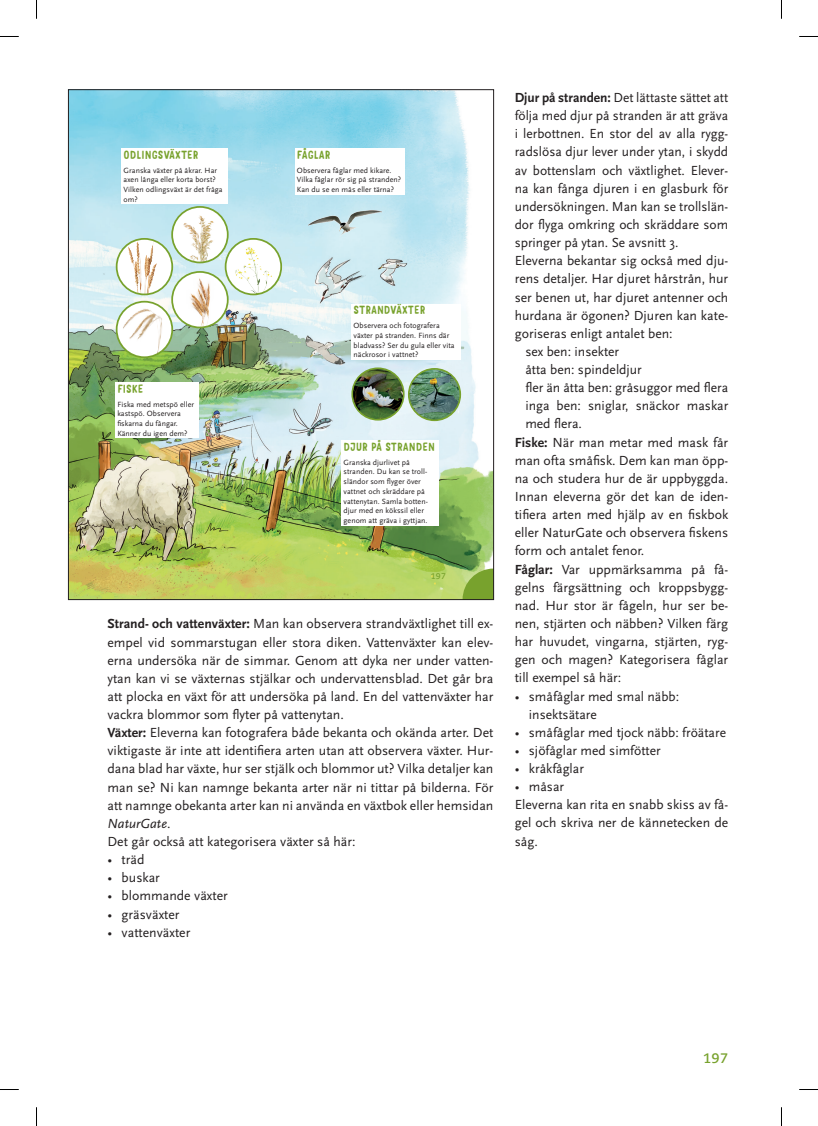
<style>
.page{position:relative;width:818px;height:1126px;background:#fff}
.page>*{position:absolute;margin:0;border:0;box-sizing:border-box;transform-origin:0 0}
.t1{font:13.75px/18.1px "Scala Sans Pro";color:#231f20}
.t2{font:700 13.75px "Caecilia LT Std";color:#78a22d}
.t3{font:11.25px "Mr Dodo Regular Rounded";letter-spacing:.005em;color:#78a22d}
.t4{font:700 8.25px "Caecilia LT Std";color:#78a22d}
.t5{font:7.88px/9.8px "Scala Sans Pro";letter-spacing:.005em;color:#231f20}
.s1{font-weight:700}
.s2{font-style:italic}
</style>
<div class="page">
<img style="left:70px;top:91px;width:421px;height:507px">
<img style="left:299px;top:202px;width:89px;height:42px">
<div style="left:115px;top:382px;width:83px;height:56px;background:#fff"></div>
<div style="left:121px;top:148px;width:107px;height:56px;background:#fff"></div>
<div style="left:341px;top:440px;width:97px;height:85px;background:#fff"></div>
<div style="left:294px;top:148px;width:110px;height:46px;background:#fff"></div>
<div style="left:351px;top:303px;width:110px;height:56px;background:#fff"></div>
<svg style="left:172px;top:272px;width:55px;height:55px"></svg>
<img style="left:178px;top:272px;width:45px;height:55px">
<div style="left:171px;top:271px;width:57px;height:57px;border:2px solid #78a22d;border-radius:50%"></div>
<img style="left:408px;top:369px;width:52px;height:51px;border-radius:26px">
<div style="left:407px;top:368px;width:54px;height:53px;border:2px solid #78a22d;border-radius:50%"></div>
<img style="left:352px;top:368px;width:51px;height:52px;border-radius:26px">
<div style="left:351px;top:367px;width:53px;height:53px;border:2px solid #78a22d;border-radius:50%"></div>
<div style="left:117px;top:239px;width:55px;height:55px;background:#fff;border-radius:50%"></div>
<img style="left:128px;top:239px;width:25px;height:55px">
<div style="left:116px;top:238px;width:57px;height:57px;border:2px solid #78a22d;border-radius:50%"></div>
<svg style="left:117px;top:302px;width:55px;height:55px"></svg>
<img style="left:122px;top:308px;width:26px;height:22px">
<div style="left:116px;top:301px;width:57px;height:57px;border:2px solid #78a22d;border-radius:50%"></div>
<svg style="left:225px;top:239px;width:56px;height:55px"></svg>
<img style="left:233px;top:244px;width:40px;height:50px">
<div style="left:224px;top:238px;width:58px;height:57px;border:2px solid #78a22d;border-radius:50%"></div>
<svg style="left:172px;top:207px;width:55px;height:55px"></svg>
<img style="left:179px;top:213px;width:40px;height:49px">
<div style="left:171px;top:206px;width:57px;height:57px;border:2px solid #78a22d;border-radius:50%"></div>
<svg style="left:462px;top:568px;width:29px;height:30px"></svg>
<svg style="left:0;top:36px;width:19px;height:1px"></svg>
<svg style="left:799px;top:36px;width:18px;height:1px"></svg>
<svg style="left:0;top:1089px;width:19px;height:1px"></svg>
<svg style="left:799px;top:1089px;width:18px;height:1px"></svg>
<svg style="left:36px;top:0;width:1px;height:19px"></svg>
<svg style="left:36px;top:1107px;width:1px;height:18px"></svg>
<p class="t3" style="left:123px;top:147px;width:76px">ODLINGSVÄXTER</p>
<p class="t5" style="left:123px;top:165px;width:100px">Granska växter på åkrar. Har axen långa eller korta borst?<br>Vilken odlingsväxt är det fråga om?</p>
<p class="t3" style="left:117px;top:381px;width:28px">FISKE</p>
<p class="t5" style="left:117px;top:399px;width:78px">Fiska med metspö eller kastspö. Observera fiskarna du fångar.<br>Känner du igen dem?</p>
<p class="t3" style="left:297px;top:147px;width:35px">FÅGLAR</p>
<p class="t5" style="left:297px;top:165px;width:106px">Observera fåglar med kikare.<br>Vilka fåglar rör sig på stranden?<br>Kan du se en mås eller tärna?</p>
<p class="t3" style="left:353px;top:303px;width:73px">STRANDVÄXTER</p>
<p class="t5" style="left:353px;top:320px;width:102px">Observera och fotografera växter på stranden. Finns där bladvass? Ser du gula eller vita näckrosor i vattnet?</p>
<p class="t3" style="left:343px;top:439px;width:93px">DJUR PÅ STRANDEN</p>
<p class="t5" style="left:343px;top:457px;width:86px">Granska djurlivet på stranden. Du kan se troll&shy;sländor som flyger över vattnet och skräddare på vattenytan. Samla botten&shy;djur med en kökssil eller genom att gräva i gyttjan.</p>
<p class="t4" style="left:430px;top:571px;width:17px">197</p>
<p class="t1" style="left:107px;top:614px;width:387px"><span class="s1">Strand- och vattenväxter:</span> Man kan observera strandväxtlighet till ex&shy;empel vid sommarstugan eller stora diken. Vattenväxter kan elev&shy;erna undersöka när de simmar. Genom att dyka ner under vatten&shy;ytan kan vi se växternas stjälkar och undervattensblad. Det går bra att plocka en växt för att undersöka på land. En del vattenväxter har vackra blommor som flyter på vattenytan.<br><span class="s1">Växter:</span> Eleverna kan fotografera både bekanta och okända arter. Det viktigaste är inte att identifiera arten utan att observera växter. Hur&shy;dana blad har växte, hur ser stjälk och blommor ut? Vilka detaljer kan man se? Ni kan namnge bekanta arter när ni tittar på bilderna. För att namnge obekanta arter kan ni använda en växtbok eller hemsidan <span class="s2">NaturGate</span>.<br>Det går också att kategorisera växter så här:</p>
<p class="t1" style="left:107px;top:849px;width:39px">• träd</p>
<p class="t1" style="left:107px;top:868px;width:54px">• buskar</p>
<p class="t1" style="left:107px;top:886px;width:122px">• blommande växter</p>
<p class="t1" style="left:107px;top:904px;width:74px">• gräsväxter</p>
<p class="t1" style="left:107px;top:922px;width:84px">• vattenväxter</p>
<p class="t1" style="left:514px;top:88px;width:215px"><span class="s1">Djur på stranden:</span> Det lättaste sättet att</p>
<p class="t1" style="left:514px;top:106px;width:215px">följa med djur på stranden är att gräva</p>
<p class="t1" style="left:514px;top:124px;width:215px">i lerbottnen. En stor del av alla rygg-</p>
<p class="t1" style="left:514px;top:142px;width:215px">radslösa djur lever under ytan, i skydd</p>
<p class="t1" style="left:514px;top:160px;width:215px">av bottenslam och växtlighet. Elever-</p>
<p class="t1" style="left:514px;top:178px;width:215px">na kan fånga djuren i en glasburk för</p>
<p class="t1" style="left:514px;top:197px;width:215px">undersökningen. Man kan se trollslän-</p>
<p class="t1" style="left:514px;top:215px;width:215px">dor flyga omkring och skräddare som</p>
<p class="t1" style="left:514px;top:233px;width:165px">springer på ytan. Se avsnitt 3.</p>
<p class="t1" style="left:514px;top:251px;width:215px">Eleverna bekantar sig också med dju-</p>
<p class="t1" style="left:514px;top:269px;width:215px">rens detaljer. Har djuret hårstrån, hur</p>
<p class="t1" style="left:514px;top:287px;width:215px">ser benen ut, har djuret antenner och</p>
<p class="t1" style="left:514px;top:305px;width:215px">hurdana är ögonen? Djuren kan kate-</p>
<p class="t1" style="left:514px;top:323px;width:159px">goriseras enligt antalet ben:</p>
<p class="t1" style="left:525px;top:342px;width:95px">sex ben: insekter</p>
<p class="t1" style="left:525px;top:360px;width:118px">åtta ben: spindeldjur</p>
<p class="t1" style="left:525px;top:378px;width:204px">fler än åtta ben: gråsuggor med flera</p>
<p class="t1" style="left:525px;top:396px;width:204px">inga ben: sniglar, snäckor maskar</p>
<p class="t1" style="left:525px;top:414px;width:58px">med flera.</p>
<p class="t1" style="left:514px;top:432px;width:215px"><span class="s1">Fiske:</span> När man metar med mask får</p>
<p class="t1" style="left:514px;top:450px;width:215px">man ofta småfisk. Dem kan man öpp-</p>
<p class="t1" style="left:514px;top:468px;width:215px">na och studera hur de är uppbyggda.</p>
<p class="t1" style="left:514px;top:487px;width:215px">Innan eleverna gör det kan de iden-</p>
<p class="t1" style="left:514px;top:505px;width:215px">tifiera arten med hjälp av en fiskbok</p>
<p class="t1" style="left:514px;top:523px;width:215px">eller NaturGate och observera fiskens</p>
<p class="t1" style="left:514px;top:541px;width:131px">form och antalet fenor.</p>
<p class="t1" style="left:514px;top:559px;width:215px"><span class="s1">Fåglar:</span> Var uppmärksamma på få-</p>
<p class="t1" style="left:514px;top:577px;width:215px">gelns färgsättning och kroppsbygg-</p>
<p class="t1" style="left:514px;top:595px;width:215px">nad. Hur stor är fågeln, hur ser be-</p>
<p class="t1" style="left:514px;top:613px;width:215px">nen, stjärten och näbben? Vilken färg</p>
<p class="t1" style="left:514px;top:632px;width:215px">har huvudet, vingarna, stjärten, ryg-</p>
<p class="t1" style="left:514px;top:650px;width:215px">gen och magen? Kategorisera fåglar</p>
<p class="t1" style="left:514px;top:668px;width:108px">till exempel så här:</p>
<p class="t1" style="left:528px;top:686px;width:152px;text-indent:-14px">• småfåglar med smal näbb: insektsätare</p>
<p class="t1" style="left:514px;top:722px;width:213px">• småfåglar med tjock näbb: fröätare</p>
<p class="t1" style="left:514px;top:740px;width:147px">• sjöfåglar med simfötter</p>
<p class="t1" style="left:514px;top:758px;width:71px">• kråkfåglar</p>
<p class="t1" style="left:514px;top:777px;width:215px">• måsar<br>Eleverna kan rita en snabb skiss av få&shy;gel och skriva ner de kännetecken de såg.</p>
<p class="t2" style="left:702px;top:1050px;width:27px">197</p>
</div>
